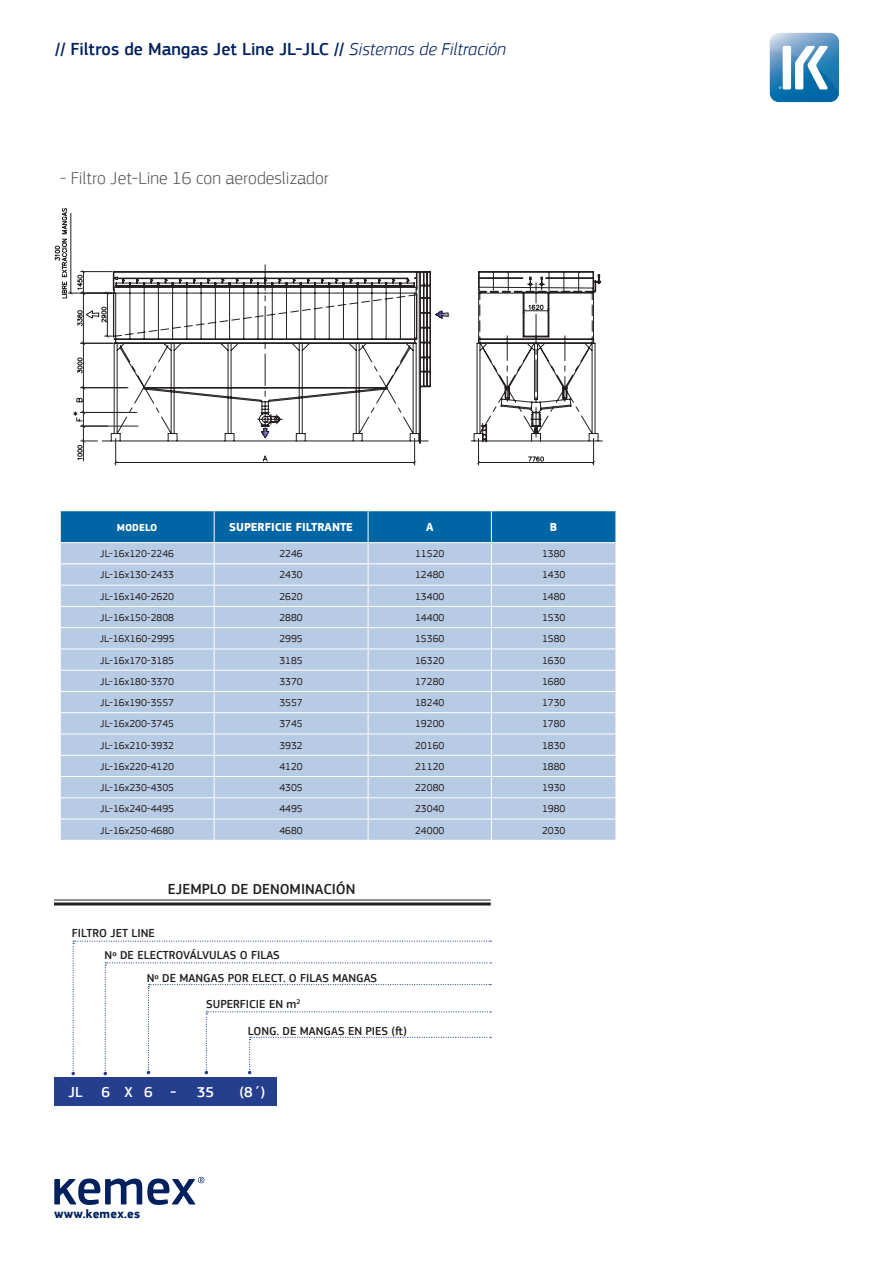
<style>
.page{position:relative;width:893px;height:1263px;background:#fff}
.page>*{position:absolute;margin:0;border:0;box-sizing:border-box;transform-origin:0 0}
.t1{font:500 18px "PF Square Sans Pro";color:#00215d}
.t2{font:300 18px "PF Square Sans Pro";color:#57585a}
.t3{font:500 15px "PF Square Sans Pro";color:#231f20}
.t4{font:500 15px "PF Square Sans Pro";color:#fff}
.t5{font:700 12.6px "PF Square Sans Pro";letter-spacing:.02em;color:#00215d}
.t6{font:500 12px "PF Square Sans Pro";color:#231f20}
.t7{font:700 12px "PF Square Sans Pro";color:#fff}
.t8{font:10.5px "PF Square Sans Pro";color:#231f20}
.t9{font:700 10.5px "PF Square Sans Pro";color:#fff}
.s1{font-weight:300;font-style:italic}
</style>
<div class="page">
<svg style="left:770px;top:33px;width:69px;height:69px"></svg>
<svg style="left:54px;top:1177px;width:150px;height:28px"></svg>
<hr style="left:54px;top:899px;width:437px;height:1px;background:#231f20">
<hr style="left:54px;top:902px;width:437px;height:3px;background:#231f20">
<div style="left:54px;top:1077px;width:222px;height:29px;background:#253f8e"></div>
<svg style="left:71px;top:940px;width:420px;height:135px"></svg>
<svg style="left:55px;top:208px;width:539px;height:257px"></svg>
<svg style="left:68px;top:213px;width:482px;height:252px"></svg>
<svg style="left:60px;top:511px;width:556px;height:329px;background:#aac3df"></svg>
<hr style="left:60px;top:542px;width:154px;height:1px;background:#fff">
<hr style="left:214px;top:542px;width:154px;height:1px;background:#fff">
<hr style="left:368px;top:542px;width:123px;height:1px;background:#fff">
<hr style="left:491px;top:542px;width:125px;height:1px;background:#fff">
<p class="t1" style="left:55px;top:38px;width:452px">// Filtros de Mangas Jet Line JL-JLC // <span class="s1">Sistemas de Filtración</span></p>
<p class="t2" style="left:60px;top:168px;width:271px">- Filtro Jet-Line 16 con aerodeslizador</p>
<p class="t9" style="left:117px;top:521px;width:42px">MODELO</p>
<p class="t7" style="left:229px;top:520px;width:125px">SUPERFICIE FILTRANTE</p>
<p class="t7" style="left:426px;top:520px;width:9px">A</p>
<p class="t7" style="left:550px;top:520px;width:9px">B</p>
<p class="t8" style="left:100px;top:548px;width:75px">JL-16x120-2246</p>
<p class="t8" style="left:279px;top:548px;width:25px">2246</p>
<p class="t8" style="left:415px;top:548px;width:31px">11520</p>
<p class="t8" style="left:542px;top:548px;width:25px">1380</p>
<p class="t8" style="left:100px;top:569px;width:75px">JL-16x130-2433</p>
<p class="t8" style="left:279px;top:569px;width:25px">2430</p>
<p class="t8" style="left:415px;top:569px;width:31px">12480</p>
<p class="t8" style="left:542px;top:569px;width:25px">1430</p>
<p class="t8" style="left:100px;top:590px;width:75px">JL-16x140-2620</p>
<p class="t8" style="left:279px;top:590px;width:25px">2620</p>
<p class="t8" style="left:415px;top:590px;width:31px">13400</p>
<p class="t8" style="left:542px;top:590px;width:25px">1480</p>
<p class="t8" style="left:100px;top:611px;width:75px">JL-16x150-2808</p>
<p class="t8" style="left:279px;top:611px;width:25px">2880</p>
<p class="t8" style="left:415px;top:611px;width:31px">14400</p>
<p class="t8" style="left:542px;top:611px;width:25px">1530</p>
<p class="t8" style="left:100px;top:633px;width:76px">JL-16X160-2995</p>
<p class="t8" style="left:279px;top:633px;width:25px">2995</p>
<p class="t8" style="left:415px;top:633px;width:31px">15360</p>
<p class="t8" style="left:542px;top:633px;width:25px">1580</p>
<p class="t8" style="left:100px;top:654px;width:75px">JL-16x170-3185</p>
<p class="t8" style="left:279px;top:654px;width:25px">3185</p>
<p class="t8" style="left:415px;top:654px;width:31px">16320</p>
<p class="t8" style="left:542px;top:654px;width:25px">1630</p>
<p class="t8" style="left:100px;top:675px;width:75px">JL-16x180-3370</p>
<p class="t8" style="left:279px;top:675px;width:25px">3370</p>
<p class="t8" style="left:415px;top:675px;width:31px">17280</p>
<p class="t8" style="left:542px;top:675px;width:25px">1680</p>
<p class="t8" style="left:100px;top:696px;width:75px">JL-16x190-3557</p>
<p class="t8" style="left:279px;top:696px;width:25px">3557</p>
<p class="t8" style="left:415px;top:696px;width:31px">18240</p>
<p class="t8" style="left:542px;top:696px;width:25px">1730</p>
<p class="t8" style="left:100px;top:718px;width:75px">JL-16x200-3745</p>
<p class="t8" style="left:279px;top:718px;width:25px">3745</p>
<p class="t8" style="left:415px;top:718px;width:31px">19200</p>
<p class="t8" style="left:542px;top:718px;width:25px">1780</p>
<p class="t8" style="left:100px;top:739px;width:75px">JL-16x210-3932</p>
<p class="t8" style="left:279px;top:739px;width:25px">3932</p>
<p class="t8" style="left:415px;top:739px;width:31px">20160</p>
<p class="t8" style="left:542px;top:739px;width:25px">1830</p>
<p class="t8" style="left:100px;top:760px;width:75px">JL-16x220-4120</p>
<p class="t8" style="left:279px;top:760px;width:25px">4120</p>
<p class="t8" style="left:415px;top:760px;width:31px">21120</p>
<p class="t8" style="left:542px;top:760px;width:25px">1880</p>
<p class="t8" style="left:100px;top:781px;width:75px">JL-16x230-4305</p>
<p class="t8" style="left:279px;top:781px;width:25px">4305</p>
<p class="t8" style="left:415px;top:781px;width:31px">22080</p>
<p class="t8" style="left:542px;top:781px;width:25px">1930</p>
<p class="t8" style="left:100px;top:803px;width:75px">JL-16x240-4495</p>
<p class="t8" style="left:279px;top:803px;width:25px">4495</p>
<p class="t8" style="left:415px;top:803px;width:31px">23040</p>
<p class="t8" style="left:542px;top:803px;width:25px">1980</p>
<p class="t8" style="left:100px;top:824px;width:75px">JL-16x250-4680</p>
<p class="t8" style="left:279px;top:824px;width:25px">4680</p>
<p class="t8" style="left:415px;top:824px;width:31px">24000</p>
<p class="t8" style="left:542px;top:824px;width:25px">2030</p>
<p class="t3" style="left:168px;top:880px;width:189px">EJEMPLO DE DENOMINACIÓN</p>
<p class="t6" style="left:72px;top:926px;width:84px">FILTRO JET LINE</p>
<p class="t6" style="left:105px;top:948px;width:177px">Nº DE ELECTROVÁLVULAS O FILAS</p>
<p class="t6" style="left:147px;top:971px;width:232px">Nº DE MANGAS POR ELECT. O FILAS MANGAS</p>
<p class="t6" style="left:206px;top:997px;width:96px">SUPERFICIE EN m<sup>2</sup></p>
<p class="t6" style="left:248px;top:1024px;width:160px">LONG. DE MANGAS EN PIES (ft)</p>
<p class="t4" style="left:68px;top:1083px;width:16px">JL</p>
<p class="t4" style="left:101px;top:1083px;width:10px">6</p>
<p class="t4" style="left:124px;top:1083px;width:10px">X</p>
<p class="t4" style="left:144px;top:1083px;width:10px">6</p>
<p class="t4" style="left:171px;top:1083px;width:7px">-</p>
<p class="t4" style="left:197px;top:1083px;width:19px">35</p>
<p class="t4" style="left:239px;top:1083px;width:27px">(8´)</p>
<p class="t5" style="left:54px;top:1207px;width:88px">www.kemex.es</p>
</div>
